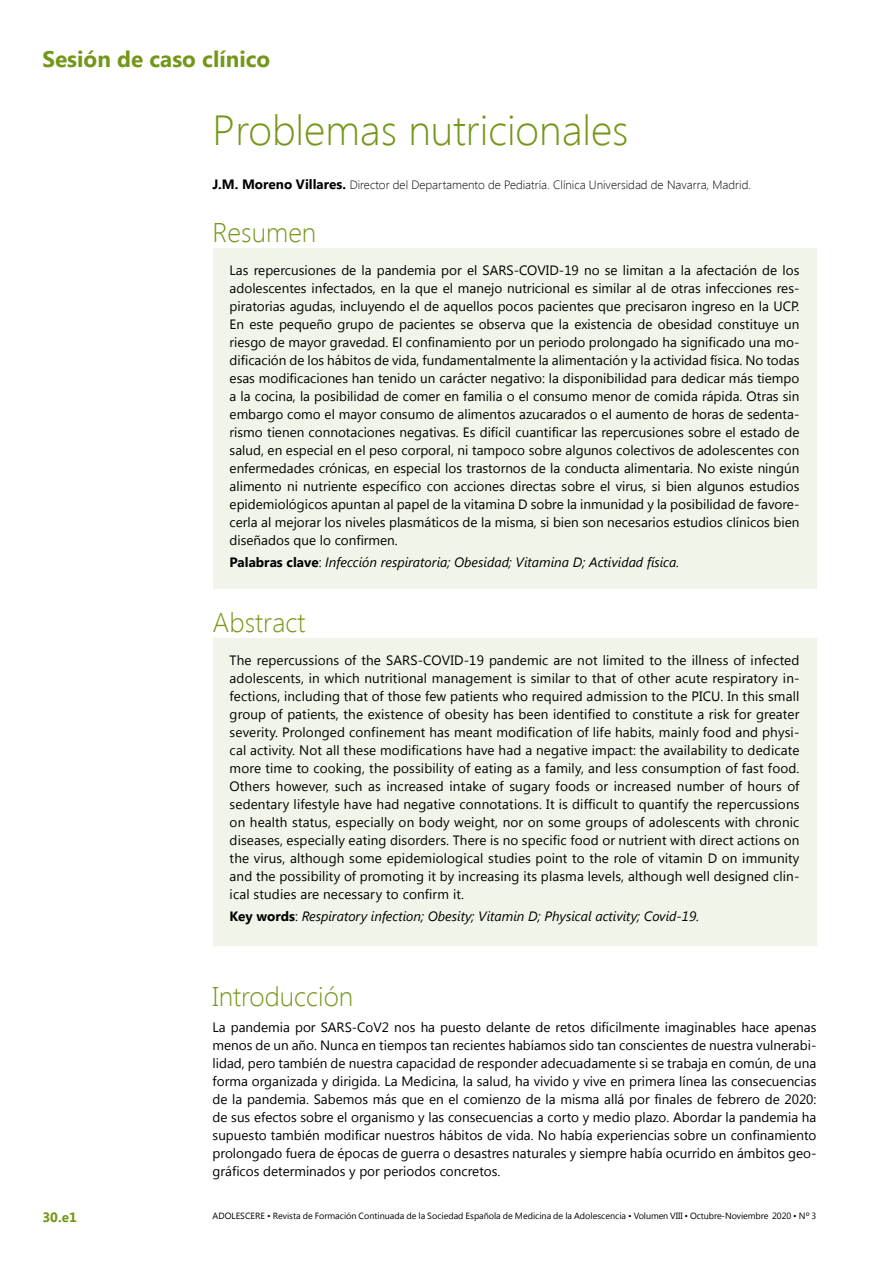
<style>
.page{position:relative;width:893px;height:1263px;background:#fff}
.page>*{position:absolute;margin:0;border:0;box-sizing:border-box;transform-origin:0 0}
.t1{font:300 42px "Segoe UI";color:#749719}
.t2{font:300 27px "Segoe UI";color:#749719}
.t3{font:700 22.5px "Segoe UI";color:#749719}
.t4{font:13.5px/18px "Segoe UI";color:#000;text-align:justify}
.t5{font:italic 13.5px "Segoe UI";color:#000}
.t6{font:700 13.5px "Segoe UI";color:#749719}
.t7{font:300 12px "Segoe UI";color:#000}
.t8{font:9px "Segoe UI";color:#000}
.s1{font-weight:700;font-size:13.5px}
.s2{font-weight:700;font-style:normal}
.s3{font-style:normal}
</style>
<div class="page">
<div style="left:213px;top:248px;width:603px;height:340px;background:#f1f4e8"></div>
<div style="left:213px;top:638px;width:603px;height:307px;background:#f1f4e8"></div>
<h3 class="t3" style="left:43px;top:43px;width:229px">Sesión de caso clínico</h3>
<h1 class="t1" style="left:213px;top:101px;width:417px">Problemas nutricionales</h1>
<p class="t7" style="left:213px;top:176px;width:540px"><span class="s1">J.M. Moreno Villares.</span> Director del Departamento de Pediatría. Clínica Universidad de Navarra, Madrid.</p>
<h2 class="t2" style="left:213px;top:214px;width:105px">Resumen</h2>
<p class="t4" style="left:230px;top:261px;width:571px">Las repercusiones de la pandemia por el SARS-COVID-19 no se limitan a la afectación de los adolescentes infectados, en la que el manejo nutricional es similar al de otras infecciones res&shy;piratorias agudas, incluyendo el de aquellos pocos pacientes que precisaron ingreso en la UCP.<br>En este pequeño grupo de pacientes se observa que la existencia de obesidad constituye un riesgo de mayor gravedad. El confinamiento por un periodo prolongado ha significado una mo&shy;dificación de los hábitos de vida, fundamentalmente la alimentación y la actividad física. No todas esas modificaciones han tenido un carácter negativo: la disponibilidad para dedicar más tiempo a la cocina, la posibilidad de comer en familia o el consumo menor de comida rápida. Otras sin embargo como el mayor consumo de alimentos azucarados o el aumento de horas de sedenta&shy;rismo tienen connotaciones negativas. Es difícil cuantificar las repercusiones sobre el estado de salud, en especial en el peso corporal, ni tampoco sobre algunos colectivos de adolescentes con enfermedades crónicas, en especial los trastornos de la conducta alimentaria. No existe ningún alimento ni nutriente específico con acciones directas sobre el virus, si bien algunos estudios epidemiológicos apuntan al papel de la vitamina D sobre la inmunidad y la posibilidad de favore&shy;cerla al mejorar los niveles plasmáticos de la misma, si bien son necesarios estudios clínicos bien diseñados que lo confirmen.</p>
<p class="t5" style="left:230px;top:553px;width:451px"><span class="s2">Palabras clave</span><span class="s3">:</span> Infección respiratoria; Obesidad; Vitamina D; Actividad física.</p>
<h2 class="t2" style="left:213px;top:604px;width:94px">Abstract</h2>
<p class="t4" style="left:230px;top:650px;width:571px">The repercussions of the SARS-COVID-19 pandemic are not limited to the illness of infected adolescents, in which nutritional management is similar to that of other acute respiratory in&shy;fections, including that of those few patients who required admission to the PICU. In this small group of patients, the existence of obesity has been identified to constitute a risk for greater severity. Prolonged confinement has meant modification of life habits, mainly food and physi&shy;cal activity. Not all these modifications have had a negative impact: the availability to dedicate more time to cooking, the possibility of eating as a family, and less consumption of fast food.<br>Others however, such as increased intake of sugary foods or increased number of hours of sedentary lifestyle have had negative connotations. It is difficult to quantify the repercussions on health status, especially on body weight, nor on some groups of adolescents with chronic diseases, especially eating disorders. There is no specific food or nutrient with direct actions on the virus, although some epidemiological studies point to the role of vitamin D on immunity and the possibility of promoting it by increasing its plasma levels, although well designed clin&shy;ical studies are necessary to confirm it.</p>
<p class="t5" style="left:230px;top:907px;width:471px"><span class="s2">Key words</span><span class="s3">:</span> Respiratory infection; Obesity; Vitamin D; Physical activity; Covid-19.</p>
<p class="t6" style="left:43px;top:1207px;width:36px">30.e1</p>
<h2 class="t2" style="left:213px;top:977px;width:142px">Introducción</h2>
<p class="t4" style="left:213px;top:1018px;width:605px">La pandemia por SARS-CoV2 nos ha puesto delante de retos difícilmente imaginables hace apenas menos de un año. Nunca en tiempos tan recientes habíamos sido tan conscientes de nuestra vulnerabi&shy;lidad, pero también de nuestra capacidad de responder adecuadamente si se trabaja en común, de una forma organizada y dirigida. La Medicina, la salud, ha vivido y vive en primera línea las consecuencias de la pandemia. Sabemos más que en el comienzo de la misma allá por finales de febrero de 2020: de sus efectos sobre el organismo y las consecuencias a corto y medio plazo. Abordar la pandemia ha supuesto también modificar nuestros hábitos de vida. No había experiencias sobre un confinamiento prolongado fuera de épocas de guerra o desastres naturales y siempre había ocurrido en ámbitos geo&shy;gráficos determinados y por periodos concretos.</p>
<p class="t8" style="left:213px;top:1209px;width:605px">ADOLESCERE • Revista de Formación Continuada de la Sociedad Española de Medicina de la Adolescencia • Volumen VIII • Octubre-Noviembre 2020 • Nº 3</p>
</div>
